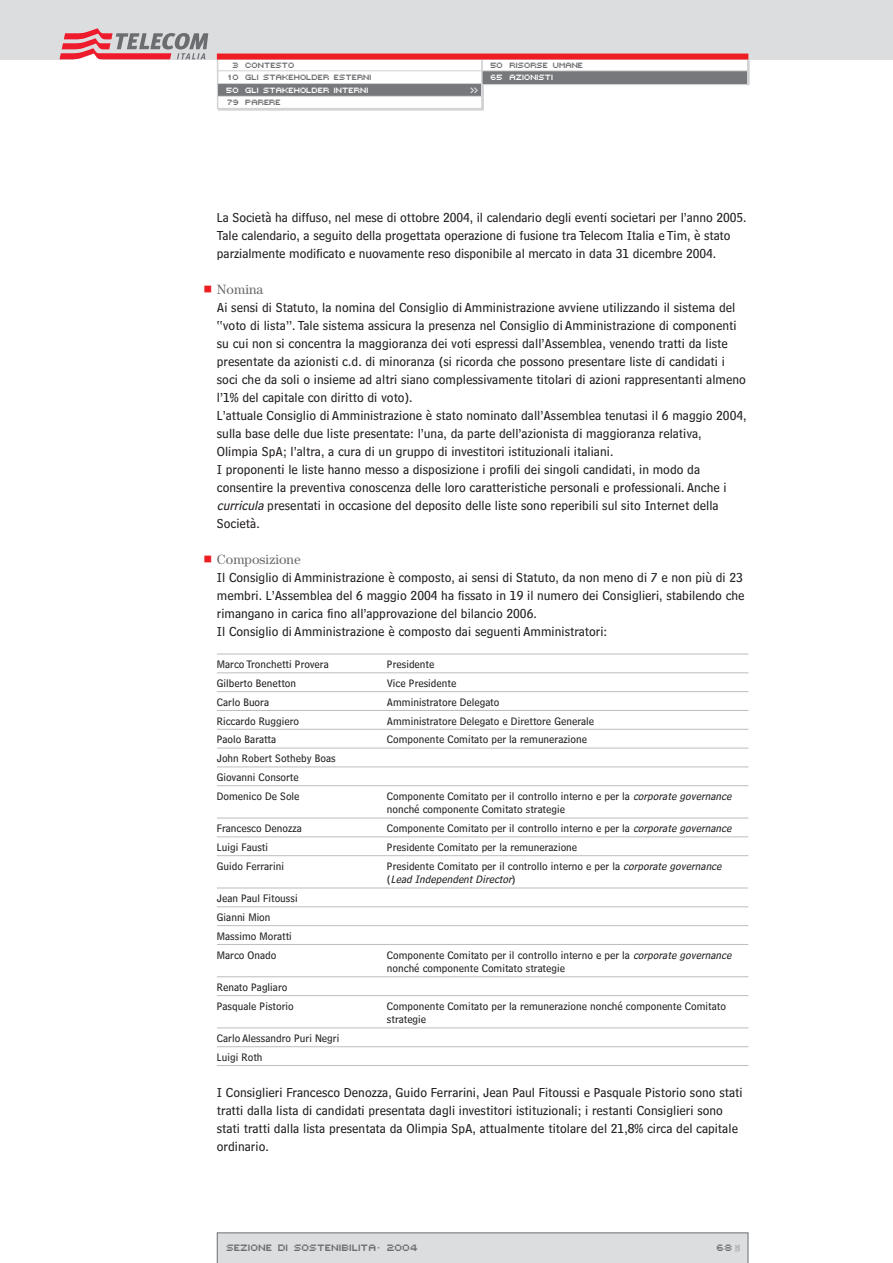
<style>
.page{position:relative;width:893px;height:1263px;background:#fff}
.page>*{position:absolute;margin:0;border:0;box-sizing:border-box;transform-origin:0 0}
.t1{font:13.5px/18px "Bell Centennial Sub Caption";color:#231f20}
.t2{font:13.5px "Century";color:#6c6d70}
.t3{font:11.25px/18.8px "Bell Centennial Sub Caption";color:#231f20}
.t4{font:9px "MINI7 Tight";color:#6c6d70}
.t5{font:7.5px/12.5px "MINI7 Tight";letter-spacing:-.015em;color:#6c6d70}
.t6{font:7.5px "MINI7 Tight";letter-spacing:-.015em;color:#fff}
.s1{font-style:italic}
</style>
<div class="page">
<hr style="left:217px;top:654px;width:531px;height:1px;background:#bcbdc0">
<hr style="left:217px;top:672px;width:531px;height:1px;background:#bcbdc0">
<hr style="left:217px;top:691px;width:531px;height:1px;background:#bcbdc0">
<hr style="left:217px;top:710px;width:531px;height:1px;background:#bcbdc0">
<hr style="left:217px;top:729px;width:531px;height:1px;background:#bcbdc0">
<hr style="left:217px;top:748px;width:531px;height:1px;background:#bcbdc0">
<hr style="left:217px;top:766px;width:531px;height:1px;background:#bcbdc0">
<hr style="left:217px;top:785px;width:531px;height:1px;background:#bcbdc0">
<hr style="left:217px;top:818px;width:531px;height:1px;background:#bcbdc0">
<hr style="left:217px;top:836px;width:531px;height:1px;background:#bcbdc0">
<hr style="left:217px;top:855px;width:531px;height:1px;background:#bcbdc0">
<hr style="left:217px;top:888px;width:531px;height:1px;background:#bcbdc0">
<hr style="left:217px;top:906px;width:531px;height:1px;background:#bcbdc0">
<hr style="left:217px;top:925px;width:531px;height:1px;background:#bcbdc0">
<hr style="left:217px;top:944px;width:531px;height:1px;background:#bcbdc0">
<hr style="left:217px;top:976px;width:531px;height:1px;background:#bcbdc0">
<hr style="left:217px;top:995px;width:531px;height:1px;background:#bcbdc0">
<hr style="left:217px;top:1027px;width:531px;height:1px;background:#bcbdc0">
<hr style="left:217px;top:1046px;width:531px;height:1px;background:#bcbdc0">
<hr style="left:217px;top:1065px;width:531px;height:1px;background:#bcbdc0">
<svg style="left:217px;top:1232px;width:531px;height:31px;background:#d8d9db"></svg>
<div style="left:482px;top:59px;width:268px;height:26px;border:2px solid #d1d2d4"></div>
<div style="left:218px;top:59px;width:266px;height:52px;border:2px solid #d1d2d4"></div>
<div style="left:482px;top:59px;width:266px;height:24px;background:#fff"></div>
<div style="left:483px;top:71px;width:264px;height:13px;background:#76787b"></div>
<div style="left:218px;top:59px;width:264px;height:50px;background:#fff"></div>
<div style="left:217px;top:58px;width:266px;height:51px;border:2px solid #d1d2d4"></div>
<div style="left:218px;top:83px;width:263px;height:13px;background:#76787b"></div>
<div style="left:0;top:0;width:893px;height:60px;background:#dcdddf"></div>
<div style="left:217px;top:54px;width:531px;height:6px;background:#ee1d23"></div>
<hr style="left:217px;top:70px;width:266px;height:1px;background:#d1d2d4">
<hr style="left:481px;top:70px;width:266px;height:1px;background:#d1d2d4">
<hr style="left:217px;top:83px;width:266px;height:1px;background:#d1d2d4">
<hr style="left:217px;top:96px;width:266px;height:1px;background:#d1d2d4">
<svg style="left:60px;top:28px;width:148px;height:32px"></svg>
<p class="t5" style="left:228px;top:59px;width:145px;text-indent:4px">3 CONTESTO<br>10 GLI STAKEHOLDER ESTERNI</p>
<p class="t6" style="left:225px;top:86px;width:144px">50 GLI STAKEHOLDER INTERNI</p>
<p class="t6" style="left:470px;top:86px;width:9px">&gt;&gt;</p>
<p class="t5" style="left:226px;top:96px;width:55px">79 PARERE</p>
<p class="t5" style="left:490px;top:59px;width:94px">50 RISORSE UMANE</p>
<p class="t6" style="left:490px;top:73px;width:65px">65 AZIONISTI</p>
<p class="t1" style="left:217px;top:210px;width:531px">La Società ha diffuso, nel mese di ottobre 2004, il calendario degli eventi societari per l’anno 2005.<br>Tale calendario, a seguito della progettata operazione di fusione tra Telecom Italia e Tim, è stato parzialmente modificato e nuovamente reso disponibile al mercato in data 31 dicembre 2004.</p>
<p class="t2" style="left:217px;top:285px;width:48px">Nomina</p>
<p class="t1" style="left:217px;top:300px;width:531px">Ai sensi di Statuto, la nomina del Consiglio di Amministrazione avviene utilizzando il sistema del “voto di lista”. Tale sistema assicura la presenza nel Consiglio di Amministrazione di componenti su cui non si concentra la maggioranza dei voti espressi dall’Assemblea, venendo tratti da liste presentate da azionisti c.d. di minoranza (si ricorda che possono presentare liste di candidati i soci che da soli o insieme ad altri siano complessivamente titolari di azioni rappresentanti almeno l’1% del capitale con diritto di voto).<br>L’attuale Consiglio di Amministrazione è stato nominato dall’Assemblea tenutasi il 6 maggio 2004, sulla base delle due liste presentate: l’una, da parte dell’azionista di maggioranza relativa,<br>Olimpia SpA; l’altra, a cura di un gruppo di investitori istituzionali italiani.<br>I proponenti le liste hanno messo a disposizione i profili dei singoli candidati, in modo da consentire la preventiva conoscenza delle loro caratteristiche personali e professionali. Anche i <span class="s1">curricula</span>presentati in occasione del deposito delle liste sono reperibili sul sito Internet della Società.</p>
<p class="t2" style="left:217px;top:555px;width:86px">Composizione</p>
<p class="t1" style="left:217px;top:570px;width:529px">Il Consiglio di Amministrazione è composto, ai sensi di Statuto, da non meno di 7 e non più di 23 membri. L’Assemblea del 6 maggio 2004 ha fissato in 19 il numero dei Consiglieri, stabilendo che rimangano in carica fino all’approvazione del bilancio 2006.<br>Il Consiglio di Amministrazione è composto dai seguenti Amministratori:</p>
<p class="t3" style="left:217px;top:656px;width:113px">Marco Tronchetti Provera</p>
<p class="t3" style="left:387px;top:656px;width:49px">Presidente</p>
<p class="t3" style="left:217px;top:675px;width:81px">Gilberto Benetton</p>
<p class="t3" style="left:387px;top:675px;width:71px">Vice Presidente</p>
<p class="t3" style="left:217px;top:694px;width:54px">Carlo Buora</p>
<p class="t3" style="left:387px;top:694px;width:114px">Amministratore Delegato</p>
<p class="t3" style="left:217px;top:713px;width:84px">Riccardo Ruggiero</p>
<p class="t3" style="left:387px;top:713px;width:209px">Amministratore Delegato e Direttore Generale</p>
<p class="t3" style="left:217px;top:731px;width:61px">Paolo Baratta</p>
<p class="t3" style="left:387px;top:731px;width:202px">Componente Comitato per la remunerazione</p>
<p class="t3" style="left:217px;top:750px;width:120px">John Robert Sotheby Boas<br>Giovanni Consorte<br>Domenico De Sole</p>
<p class="t3" style="left:387px;top:790px;width:348px;line-height:13.5px">Componente Comitato per il controllo interno e per la <span class="s1">corporate governance </span>nonché componente Comitato strategie</p>
<p class="t3" style="left:217px;top:820px;width:87px">Francesco Denozza</p>
<p class="t3" style="left:387px;top:820px;width:348px">Componente Comitato per il controllo interno e per la <span class="s1">corporate governance</span></p>
<p class="t3" style="left:217px;top:839px;width:53px">Luigi Fausti</p>
<p class="t3" style="left:387px;top:839px;width:192px">Presidente Comitato per la remunerazione</p>
<p class="t3" style="left:217px;top:858px;width:69px">Guido Ferrarini</p>
<p class="t3" style="left:387px;top:860px;width:338px;line-height:13.5px">Presidente Comitato per il controllo interno e per la <span class="s1">corporate governance </span>( <span class="s1">Lead Independent Director</span>)</p>
<p class="t3" style="left:217px;top:890px;width:82px">Jean Paul Fitoussi<br>Gianni Mion<br>Massimo Moratti<br>Marco Onado</p>
<p class="t3" style="left:387px;top:949px;width:348px;line-height:13.5px">Componente Comitato per il controllo interno e per la <span class="s1">corporate governance </span>nonché componente Comitato strategie</p>
<p class="t3" style="left:217px;top:979px;width:78px">Renato Pagliaro<br>Pasquale Pistorio</p>
<p class="t3" style="left:387px;top:1000px;width:340px;line-height:13.5px">Componente Comitato per la remunerazione nonché componente Comitato strategie</p>
<p class="t3" style="left:217px;top:1030px;width:124px">Carlo Alessandro Puri Negri<br>Luigi Roth</p>
<p class="t1" style="left:217px;top:1085px;width:527px">I Consiglieri Francesco Denozza, Guido Ferrarini, Jean Paul Fitoussi e Pasquale Pistorio sono stati tratti dalla lista di candidati presentata dagli investitori istituzionali; i restanti Consiglieri sono stati tratti dalla lista presentata da Olimpia SpA, attualmente titolare del 21,8% circa del capitale ordinario.</p>
<p class="t4" style="left:225px;top:1243px;width:193px">SEZIONE DI SOSTENIBILITA’ 2004</p>
<p class="t4" style="left:716px;top:1243px;width:17px">68</p>
</div>
